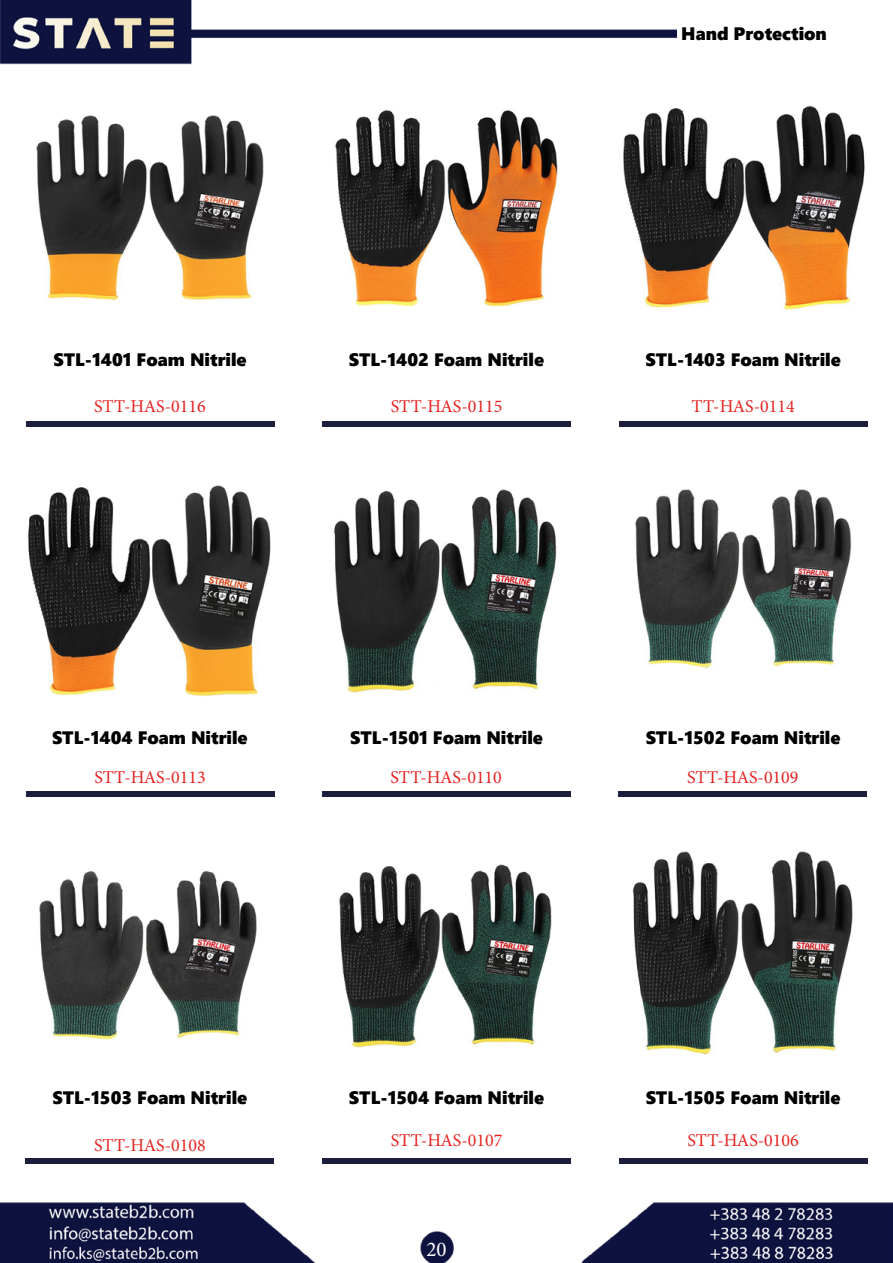
<style>
.page{position:relative;width:893px;height:1263px;background:#fff}
.page>*{position:absolute;margin:0;border:0;box-sizing:border-box;transform-origin:0 0}
.t1{font:21px "Minion Pro";color:#fff}
.t2{font:18px "Segoe UI Black";color:#000}
.t3{font:18px "Minion Pro";color:#e52321}
</style>
<div class="page">
<img style="left:0;top:0;width:893px;height:1263px">
<img style="left:26px;top:112px;width:248px;height:191px">
<img style="left:25px;top:484px;width:249px;height:213px">
<img style="left:322px;top:488px;width:249px;height:205px">
<img style="left:619px;top:486px;width:248px;height:186px">
<img style="left:618px;top:848px;width:249px;height:211px">
<img style="left:322px;top:863px;width:249px;height:185px">
<img style="left:25px;top:869px;width:249px;height:173px">
<img style="left:322px;top:109px;width:249px;height:197px">
<img style="left:619px;top:106px;width:249px;height:204px">
<div style="left:26px;top:421px;width:248px;height:6px;background:#1d1e3c"></div>
<div style="left:322px;top:421px;width:249px;height:6px;background:#1d1e3c"></div>
<div style="left:619px;top:421px;width:249px;height:6px;background:#1d1e3c"></div>
<div style="left:618px;top:791px;width:249px;height:6px;background:#1d1e3c"></div>
<div style="left:322px;top:791px;width:249px;height:6px;background:#1d1e3c"></div>
<div style="left:26px;top:791px;width:248px;height:6px;background:#1d1e3c"></div>
<div style="left:25px;top:1158px;width:249px;height:6px;background:#1d1e3c"></div>
<div style="left:322px;top:1158px;width:249px;height:6px;background:#1d1e3c"></div>
<div style="left:619px;top:1158px;width:249px;height:6px;background:#1d1e3c"></div>
<div style="left:677px;top:19px;width:73px;height:35px;background:#fff"></div>
<p class="t2" style="left:681px;top:20px;width:147px">Hand Protection</p>
<p class="t2" style="left:53px;top:347px;width:195px">STL-1401 Foam Nitrile</p>
<p class="t2" style="left:349px;top:347px;width:197px">STL-1402 Foam Nitrile</p>
<p class="t2" style="left:646px;top:347px;width:197px">STL-1403 Foam Nitrile</p>
<p class="t3" style="left:94px;top:394px;width:113px">STT-HAS-0116</p>
<p class="t3" style="left:391px;top:394px;width:113px">STT-HAS-0115</p>
<p class="t3" style="left:692px;top:394px;width:105px">TT-HAS-0114</p>
<p class="t2" style="left:52px;top:725px;width:197px">STL-1404 Foam Nitrile</p>
<p class="t2" style="left:350px;top:725px;width:194px">STL-1501 Foam Nitrile</p>
<p class="t2" style="left:646px;top:725px;width:196px">STL-1502 Foam Nitrile</p>
<p class="t3" style="left:94px;top:765px;width:113px">STT-HAS-0113</p>
<p class="t3" style="left:390px;top:765px;width:113px">STT-HAS-0110</p>
<p class="t3" style="left:687px;top:765px;width:113px">STT-HAS-0109</p>
<p class="t2" style="left:52px;top:1085px;width:196px">STL-1503 Foam Nitrile</p>
<p class="t2" style="left:349px;top:1085px;width:197px">STL-1504 Foam Nitrile</p>
<p class="t2" style="left:646px;top:1085px;width:196px">STL-1505 Foam Nitrile</p>
<p class="t3" style="left:94px;top:1133px;width:113px">STT-HAS-0108</p>
<p class="t3" style="left:391px;top:1128px;width:113px">STT-HAS-0107</p>
<p class="t3" style="left:687px;top:1128px;width:113px">STT-HAS-0106</p>
<p class="t1" style="left:427px;top:1235px;width:22px">20</p>
</div>
